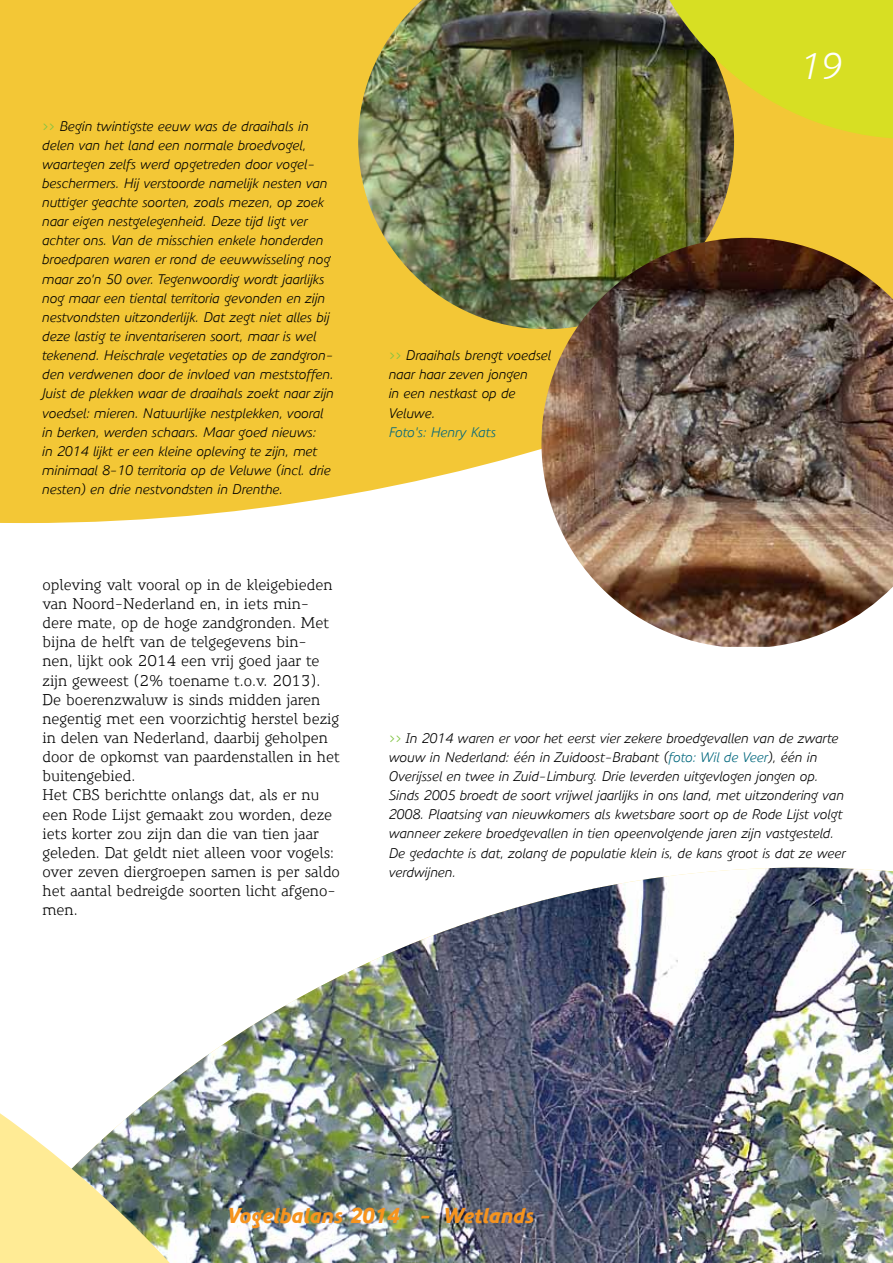
<style>
.page{position:relative;width:893px;height:1263px;background:#fff}
.page>*{position:absolute;margin:0;border:0;box-sizing:border-box;transform-origin:0 0}
.t1{font:italic 36px "Precious Sans";color:#fff}
.t2{font:italic 900 21px "Precious Sans";color:#f7941e}
.t3{font:15px/19.2px "Precious Serif";color:#000}
.t4{font:italic 13.5px/19.2px "Precious Sans";color:#000}
.t5{font:italic 13.5px "Precious Sans";color:#00677d}
.s1{color:#80c342}
.s2{color:#00677d}
</style>
<div class="page">
<img style="left:453px;top:867px;width:440px;height:396px">
<img style="left:0;top:928px;width:453px;height:335px">
<div style="left:0;top:0;width:893px;height:523px;background:#f3c736"></div>
<img style="left:358px;top:0;width:376px;height:329px">
<img style="left:541px;top:238px;width:352px;height:409px">
<svg style="left:630px;top:0;width:263px;height:139px;background:#b0b12a"></svg>
<p class="t4" style="left:43px;top:116px;width:293px"><span class="s1">&gt;&gt;</span> Begin twintigste eeuw was de draaihals in delen van het land een normale broedvogel, waartegen zelfs werd opgetreden door vogel&shy;beschermers. Hij verstoorde namelijk nesten van nuttiger geachte soorten, zoals mezen, op zoek naar eigen nestgelegenheid. Deze tijd ligt ver achter ons. Van de misschien enkele honderden broedparen waren er rond de eeuwwisseling nog maar zo’n 50 over. Tegenwoordig wordt jaarlijks nog maar een tiental territoria gevonden en zijn nestvondsten uitzonderlijk. Dat zegt niet alles bij deze lastig te inventariseren soort, maar is wel tekenend. Heischrale vegetaties op de zandgron&shy;den verdwenen door de invloed van meststoffen.<br>Juist de plekken waar de draaihals zoekt naar zijn voedsel: mieren. Natuurlijke nestplekken, vooral in berken, werden schaars. Maar goed nieuws:<br>in 2014 lijkt er een kleine opleving te zijn, met minimaal 8-10 territoria op de Veluwe (incl. drie nesten) en drie nestvondsten in Drenthe.</p>
<p class="t3" style="left:43px;top:575px;width:299px">opleving valt vooral op in de kleigebieden van Noord-Nederland en, in iets min&shy;dere mate, op de hoge zandgronden. Met bijna de helft van de telgegevens bin&shy;nen, lijkt ook 2014 een vrij goed jaar te zijn geweest (2% toename t.o.v. 2013).<br>De boerenzwaluw is sinds midden jaren negentig met een voorzichtig herstel bezig in delen van Nederland, daarbij geholpen door de opkomst van paardenstallen in het buitengebied.<br>Het CBS berichtte onlangs dat, als er nu een Rode Lijst gemaakt zou worden, deze iets korter zou zijn dan die van tien jaar geleden. Dat geldt niet alleen voor vogels: over zeven diergroepen samen is per saldo het aantal bedreigde soorten licht afgeno&shy;men.</p>
<p class="t4" style="left:389px;top:346px;width:164px"><span class="s1">&gt;&gt;</span> Draaihals brengt voedsel naar haar zeven jongen<br>in een nestkast op de<br>Veluwe.</p>
<p class="t5" style="left:389px;top:423px;width:109px">Foto's: Henry Kats</p>
<h1 class="t1" style="left:801px;top:43px;width:44px">19</h1>
<p class="t4" style="left:389px;top:728px;width:458px"><span class="s1">&gt;&gt;</span> In 2014 waren er voor het eerst vier zekere broedgevallen van de zwarte wouw in Nederland: één in Zuidoost-Brabant (<span class="s2">foto: Wil de Veer</span>), één in Overijssel en twee in Zuid-Limburg. Drie leverden uitgevlogen jongen op.<br>Sinds 2005 broedt de soort vrijwel jaarlijks in ons land, met uitzondering van 2008. Plaatsing van nieuwkomers als kwetsbare soort op de Rode Lijst volgt wanneer zekere broedgevallen in tien opeenvolgende jaren zijn vastgesteld.<br>De gedachte is dat, zolang de populatie klein is, de kans groot is dat ze weer verdwijnen.</p>
<h2 class="t2" style="left:228px;top:1202px;width:309px">Vogelbalans 2014 - Wetlands</h2>
</div>
